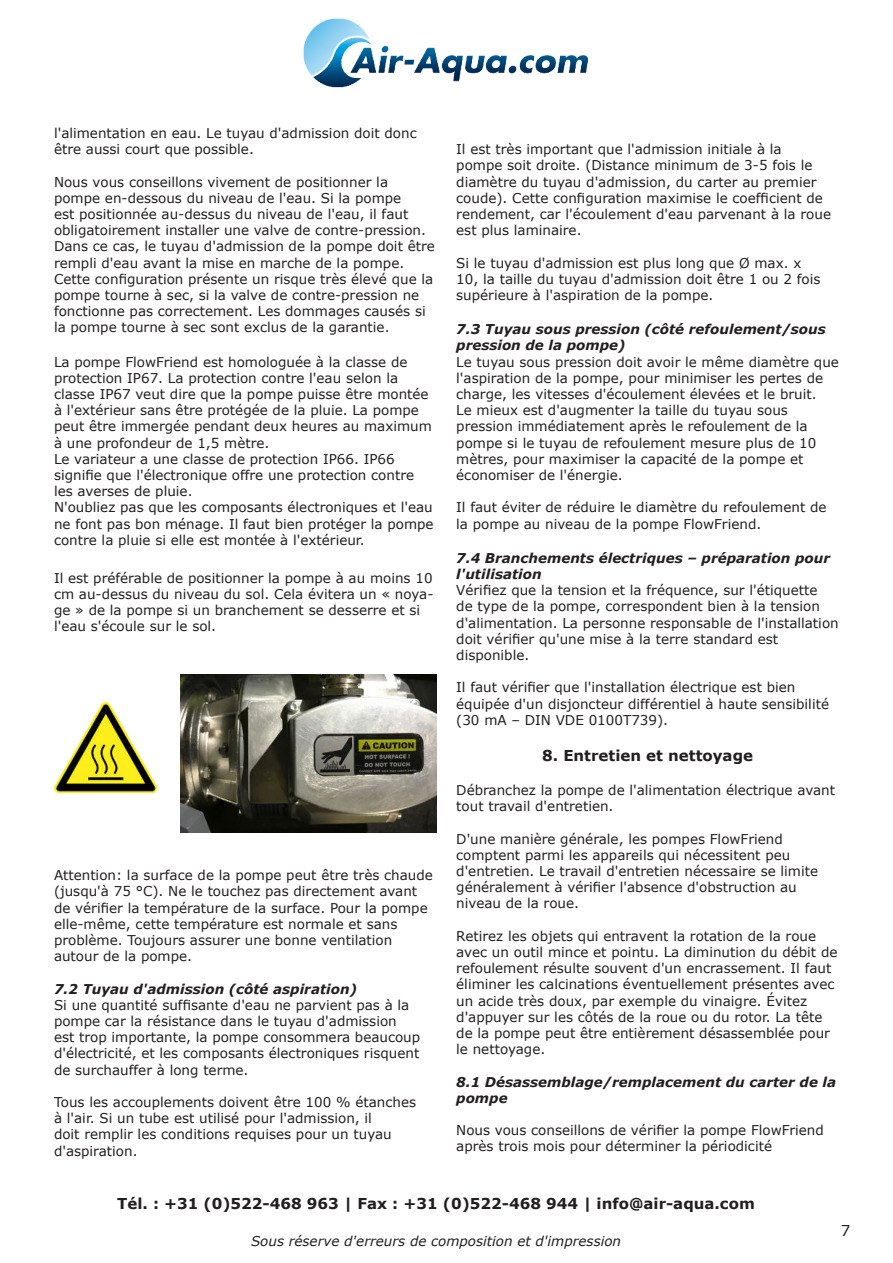
<style>
.page{position:relative;width:893px;height:1263px;background:#fff}
.page>*{position:absolute;margin:0;border:0;box-sizing:border-box;transform-origin:0 0}
.t1{font:700 15px "Verdana";color:#231f20}
.t2{font:15px "Verdana";color:#231f20}
.t3{font:13.5px/16.2px "Verdana";color:#231f20}
.t4{font:italic 700 13.5px/16.2px "Verdana";color:#231f20}
.t5{font:italic 13.5px "Verdana";color:#231f20}
</style>
<div class="page">
<img style="left:54px;top:702px;width:102px;height:90px">
<img style="left:180px;top:674px;width:256px;height:158px">
<img style="left:303px;top:18px;width:285px;height:70px">
<p class="t3" style="left:54px;top:126px;width:364px">l'alimentation en eau. Le tuyau d'admission doit donc être aussi court que possible.</p>
<p class="t3" style="left:54px;top:174px;width:382px">Nous vous conseillons vivement de positionner la pompe en-dessous du niveau de l'eau. Si la pompe<br>est positionnée au-dessus du niveau de l'eau, il faut obligatoirement installer une valve de contre-pression.<br>Dans ce cas, le tuyau d'admission de la pompe doit être rempli d'eau avant la mise en marche de la pompe.<br>Cette configuration présente un risque très élevé que la pompe tourne à sec, si la valve de contre-pression ne fonctionne pas correctement. Les dommages causés si la pompe tourne à sec sont exclus de la garantie.</p>
<p class="t3" style="left:54px;top:354px;width:381px">La pompe FlowFriend est homologuée à la classe de protection IP67. La protection contre l'eau selon la classe IP67 veut dire que la pompe puisse être montée à l'extérieur sans être protégée de la pluie. La pompe peut être immergée pendant deux heures au maximum à une profondeur de 1,5 mètre.<br>Le variateur a une classe de protection IP66. IP66 signifie que l'électronique offre une protection contre les averses de pluie.<br>N'oubliez pas que les composants électroniques et l'eau ne font pas bon ménage. Il faut bien protéger la pompe contre la pluie si elle est montée à l'extérieur.</p>
<p class="t3" style="left:54px;top:570px;width:381px">Il est préférable de positionner la pompe à au moins 10 cm au-dessus du niveau du sol. Cela évitera un « noya&shy;ge » de la pompe si un branchement se desserre et si l'eau s'écoule sur le sol.</p>
<p class="t3" style="left:456px;top:142px;width:376px">Il est très important que l'admission initiale à la pompe soit droite. (Distance minimum de 3-5 fois le diamètre du tuyau d'admission, du carter au premier coude). Cette configuration maximise le coefficient de rendement, car l'écoulement d'eau parvenant à la roue est plus laminaire.</p>
<p class="t3" style="left:456px;top:255px;width:366px">Si le tuyau d'admission est plus long que Ø max. x<br>10, la taille du tuyau d'admission doit être 1 ou 2 fois supérieure à l'aspiration de la pompe.</p>
<p class="t4" style="left:456px;top:322px;width:371px">7.3 Tuyau sous pression (côté refoulement/sous pression de la pompe)</p>
<p class="t3" style="left:456px;top:354px;width:384px">Le tuyau sous pression doit avoir le même diamètre que l'aspiration de la pompe, pour minimiser les pertes de charge, les vitesses d'écoulement élevées et le bruit.<br>Le mieux est d'augmenter la taille du tuyau sous pression immédiatement après le refoulement de la pompe si le tuyau de refoulement mesure plus de 10 mètres, pour maximiser la capacité de la pompe et économiser de l'énergie.</p>
<p class="t3" style="left:456px;top:500px;width:372px">Il faut éviter de réduire le diamètre du refoulement de la pompe au niveau de la pompe FlowFriend.</p>
<p class="t4" style="left:456px;top:550px;width:375px">7.4 Branchements électriques – préparation pour l'utilisation</p>
<p class="t3" style="left:456px;top:582px;width:384px">Vérifiez que la tension et la fréquence, sur l'étiquette<br>de type de la pompe, correspondent bien à la tension d'alimentation. La personne responsable de l'installation doit vérifier qu'une mise à la terre standard est disponible.</p>
<p class="t3" style="left:456px;top:679px;width:374px">Il faut vérifier que l'installation électrique est bien équipée d'un disjoncteur différentiel à haute sensibilité (30 mA – DIN VDE 0100T739).</p>
<p class="t1" style="left:542px;top:748px;width:212px">8. Entretien et nettoyage</p>
<p class="t3" style="left:456px;top:783px;width:380px">Débranchez la pompe de l'alimentation électrique avant tout travail d'entretien.</p>
<p class="t3" style="left:456px;top:831px;width:363px">D'une manière générale, les pompes FlowFriend comptent parmi les appareils qui nécessitent peu d'entretien. Le travail d'entretien nécessaire se limite généralement à vérifier l'absence d'obstruction au niveau de la roue.</p>
<p class="t3" style="left:456px;top:928px;width:383px">Retirez les objets qui entravent la rotation de la roue avec un outil mince et pointu. La diminution du débit de refoulement résulte souvent d'un encrassement. Il faut éliminer les calcinations éventuellement présentes avec un acide très doux, par exemple du vinaigre. Évitez d'appuyer sur les côtés de la roue ou du rotor. La tête de la pompe peut être entièrement désassemblée pour le nettoyage.</p>
<p class="t4" style="left:456px;top:1074px;width:381px">8.1 Désassemblage/remplacement du carter de la pompe</p>
<p class="t3" style="left:456px;top:1122px;width:369px">Nous vous conseillons de vérifier la pompe FlowFriend après trois mois pour déterminer la périodicité</p>
<p class="t3" style="left:54px;top:868px;width:380px">Attention: la surface de la pompe peut être très chaude (jusqu'à 75 °C). Ne le touchez pas directement avant de vérifier la température de la surface. Pour la pompe elle-même, cette température est normale et sans problème. Toujours assurer une bonne ventilation autour de la pompe.</p>
<p class="t4" style="left:54px;top:981px;width:304px">7.2 Tuyau d'admission (côté aspiration)</p>
<p class="t3" style="left:54px;top:996px;width:368px">Si une quantité suffisante d'eau ne parvient pas à la pompe car la résistance dans le tuyau d'admission est trop importante, la pompe consommera beaucoup d'électricité, et les composants électroniques risquent de surchauffer à long terme.</p>
<p class="t3" style="left:54px;top:1095px;width:364px">Tous les accouplements doivent être 100 % étanches à l'air. Si un tube est utilisé pour l'admission, il<br>doit remplir les conditions requises pour un tuyau d'aspiration.</p>
<p class="t1" style="left:117px;top:1196px;width:639px">Tél. : +31 (0)522-468 963 | Fax : +31 (0)522-468 944 | info@air-aqua.com</p>
<p class="t5" style="left:251px;top:1235px;width:372px">Sous réserve d'erreurs de composition et d'impression</p>
<p class="t2" style="left:841px;top:1224px;width:11px">7</p>
</div>
